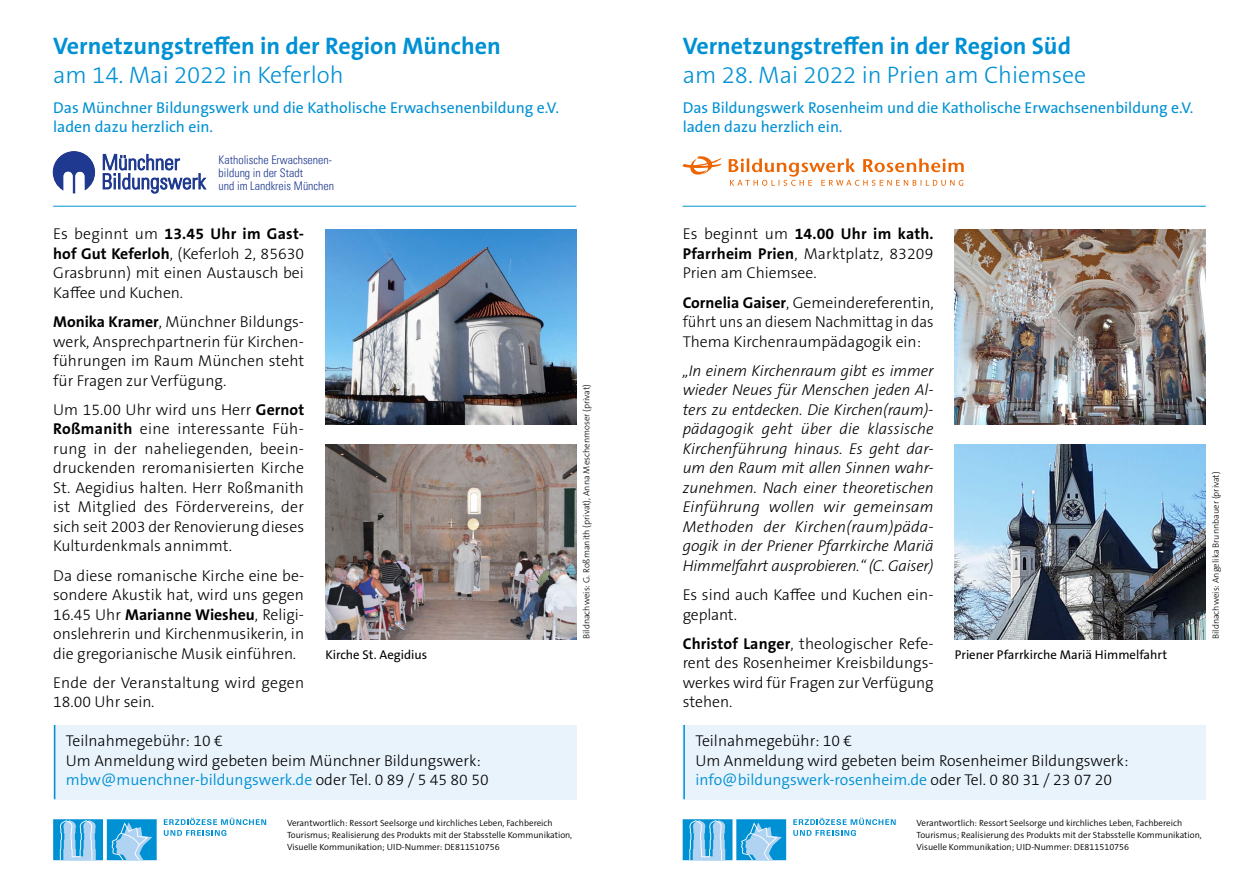
<style>
.page{position:relative;width:1259px;height:893px;background:#fff}
.page>*{position:absolute;margin:0;border:0;box-sizing:border-box;transform-origin:0 0}
.t1{font:700 24px "The Sans B W7";color:#0091d4}
.t2{font:300 24px "The Sans B W3";color:#0091d4}
.t3{font:300 15.75px/19.5px "The Sans B W3";color:#000;text-align:justify}
.t4{font:italic 300 15.75px/19.5px "The Sans B W3";letter-spacing:-.01em;color:#000;text-align:justify}
.t5{font:15.75px/19.5px "The Sans B W5 Plain";color:#0091d4}
.t6{font:300 15.75px "The Sans B W4";color:#0091d4}
.t7{font:700 15.75px "The Sans B W7";letter-spacing:.015em;color:#000}
.t8{font:12.75px "The Sans B W5 Plain";color:#000}
.t9{font:300 condensed 11.85px/12.8px "Univers LT Pro";color:#1e398f}
.t10{font:300 9px/12px "The Sans B W4";color:#000}
.t11{font:300 9px "The Sans B W3";color:#000}
.s1{font-family:"The Sans B W3";font-weight:300}
.s2{font-family:"The Sans B W7";font-weight:700}
.s3{font-family:"The Sans B W3";color:#000}
</style>
<div class="page">
<hr style="left:53px;top:206px;width:523px;height:1px;background:#0091d4">
<hr style="left:682px;top:206px;width:523px;height:1px;background:#0091d4">
<img style="left:955px;top:230px;width:250px;height:195px">
<img style="left:325px;top:230px;width:251px;height:195px">
<img style="left:325px;top:444px;width:251px;height:195px">
<div style="left:53px;top:725px;width:523px;height:74px;background:#e9f3fc"></div>
<hr style="left:54px;top:725px;width:1px;height:74px;background:#0091d4">
<div style="left:682px;top:725px;width:523px;height:74px;background:#e9f3fc"></div>
<hr style="left:683px;top:725px;width:2px;height:74px;background:#0091d4">
<svg style="left:53px;top:151px;width:42px;height:42px"></svg>
<svg style="left:103px;top:154px;width:103px;height:39px"></svg>
<svg style="left:682px;top:156px;width:39px;height:19px"></svg>
<svg style="left:728px;top:158px;width:235px;height:28px"></svg>
<img style="left:955px;top:444px;width:250px;height:195px">
<svg style="left:164px;top:818px;width:102px;height:18px"></svg>
<div style="left:53px;top:819px;width:50px;height:41px;background:#0091d4"></div>
<svg style="left:60px;top:820px;width:36px;height:40px"></svg>
<div style="left:107px;top:819px;width:50px;height:41px;background:#0091d4"></div>
<svg style="left:112px;top:822px;width:40px;height:38px"></svg>
<svg style="left:793px;top:818px;width:102px;height:18px"></svg>
<div style="left:682px;top:819px;width:50px;height:41px;background:#0091d4"></div>
<svg style="left:689px;top:820px;width:36px;height:40px"></svg>
<div style="left:736px;top:819px;width:50px;height:41px;background:#0091d4"></div>
<svg style="left:741px;top:822px;width:41px;height:38px"></svg>
<h1 class="t1" style="left:53px;top:31px;width:449px">Vernetzungstreffen in der Region München</h1>
<h1 class="t2" style="left:53px;top:60px;width:292px">am 14. Mai 2022 in Keferloh</h1>
<p class="t5" style="left:53px;top:98px;width:507px">Das Münchner Bildungswerk und die Katholische Erwachsenenbildung e.V. laden dazu herzlich ein.</p>
<p class="t9" style="left:219px;top:153px;width:117px">Katholische Erwachsenen&shy;bildung in der Stadt<br>und im Landkreis München</p>
<h1 class="t1" style="left:682px;top:31px;width:390px">Vernetzungstreffen in der Region Süd</h1>
<h1 class="t2" style="left:682px;top:60px;width:405px">am 28. Mai 2022 in Prien am Chiemsee</h1>
<p class="t5" style="left:682px;top:98px;width:512px">Das Bildungswerk Rosenheim und die Katholische Erwachsenenbildung e.V. laden dazu herzlich ein.</p>
<p class="t7" style="left:53px;top:224px;width:252px"><span class="s1">Es beginnt um</span> 13.45 Uhr im Gast-</p>
<p class="t3" style="left:53px;top:244px;width:252px"><span class="s2">hof Gut Keferloh</span>, (Keferloh 2, 85630<br>Grasbrunn) mit einen Austausch bei Kaffee und Kuchen.</p>
<p class="t3" style="left:53px;top:312px;width:252px"><span class="s2">Monika Kramer</span>, Münchner Bildungs&shy;werk, Ansprechpartnerin für Kirchen&shy;führungen im Raum München steht für Fragen zur Verfügung.</p>
<p class="t3" style="left:53px;top:400px;width:253px">Um 15.00 Uhr wird uns Herr <span class="s2">Gernot Roßmanith</span> eine interessante Füh&shy;rung in der naheliegenden, beein&shy;druckenden reromanisierten Kirche St. Aegidius halten. Herr Roßmanith ist Mitglied des Fördervereins, der sich seit 2003 der Renovierung dieses Kulturdenkmals annimmt.</p>
<p class="t3" style="left:53px;top:566px;width:253px">Da diese romanische Kirche eine be&shy;sondere Akustik hat, wird uns gegen 16.45 Uhr <span class="s2">Marianne Wiesheu</span>, Religi&shy;onslehrerin und Kirchenmusikerin, in die gregorianische Musik einführen.</p>
<p class="t3" style="left:53px;top:673px;width:252px">Ende der Veranstaltung wird gegen<br>18.00 Uhr sein.</p>
<p class="t7" style="left:682px;top:224px;width:252px"><span class="s1">Es beginnt um</span> 14.00 Uhr im kath.</p>
<p class="t3" style="left:682px;top:244px;width:252px"><span class="s2">Pfarrheim Prien</span>, Marktplatz, 83209<br>Prien am Chiemsee.</p>
<p class="t3" style="left:682px;top:293px;width:252px"><span class="s2">Cornelia Gaiser</span>, Gemeindereferentin, führt uns an diesem Nachmittag in das Thema Kirchenraumpädagogik ein:</p>
<p class="t4" style="left:682px;top:361px;width:252px">„In einem Kirchenraum gibt es immer wieder Neues für Menschen jeden Al&shy;ters zu entdecken. Die Kirchen(raum)- pädagogik geht über die klassische Kirchenführung hinaus. Es geht dar&shy;um den Raum mit allen Sinnen wahr&shy;zunehmen. Nach einer theoretischen Einführung wollen wir gemeinsam Methoden der Kirchen(raum)päda&shy;gogik in der Priener Pfarrkirche Mariä Himmelfahrt ausprobieren.“ (C. Gaiser)</p>
<p class="t3" style="left:682px;top:585px;width:252px">Es sind auch Kaffee und Kuchen ein&shy;geplant.</p>
<p class="t3" style="left:682px;top:634px;width:252px"><span class="s2">Christof Langer</span>, theologischer Refe&shy;rent des Rosenheimer Kreisbildungs&shy;werkes wird für Fragen zur Verfügung stehen.</p>
<p class="t11" style="left:580px;top:639px;width:257px;rotate:-90deg">Bildnachweis: G. Roßmanith (privat), Anna Meschenmoser (privat)</p>
<p class="t8" style="left:325px;top:646px;width:103px">Kirche St. Aegidius</p>
<p class="t8" style="left:955px;top:646px;width:214px">Priener Pfarrkirche Mariä Himmelfahrt</p>
<p class="t3" style="left:66px;top:731px;width:416px">Teilnahmegebühr: 10 €<br>Um Anmeldung wird gebeten beim Münchner Bildungswerk:</p>
<p class="t6" style="left:66px;top:770px;width:424px">mbw@muenchner-bildungswerk.de <span class="s3">oder Tel. 0 89 / 5 45 80 50</span></p>
<p class="t3" style="left:695px;top:731px;width:434px">Teilnahmegebühr: 10 €<br>Um Anmeldung wird gebeten beim Rosenheimer Bildungswerk:</p>
<p class="t6" style="left:695px;top:770px;width:418px">info@bildungswerk-rosenheim.de <span class="s3">oder Tel. 0 80 31 / 23 07 20</span></p>
<p class="t11" style="left:1210px;top:639px;width:169px;rotate:-90deg">Bildnachweis: Angelika Brunnbauer (privat)</p>
<p class="t10" style="left:287px;top:817px;width:287px">Verantwortlich: Ressort Seelsorge und kirchliches Leben, Fachbereich<br>Tourismus; Realisierung des Produkts mit der Stabsstelle Kommunikation,<br>Visuelle Kommunikation; UID-Nummer: DE811510756</p>
<p class="t10" style="left:916px;top:817px;width:287px">Verantwortlich: Ressort Seelsorge und kirchliches Leben, Fachbereich<br>Tourismus; Realisierung des Produkts mit der Stabsstelle Kommunikation,<br>Visuelle Kommunikation; UID-Nummer: DE811510756</p>
</div>
